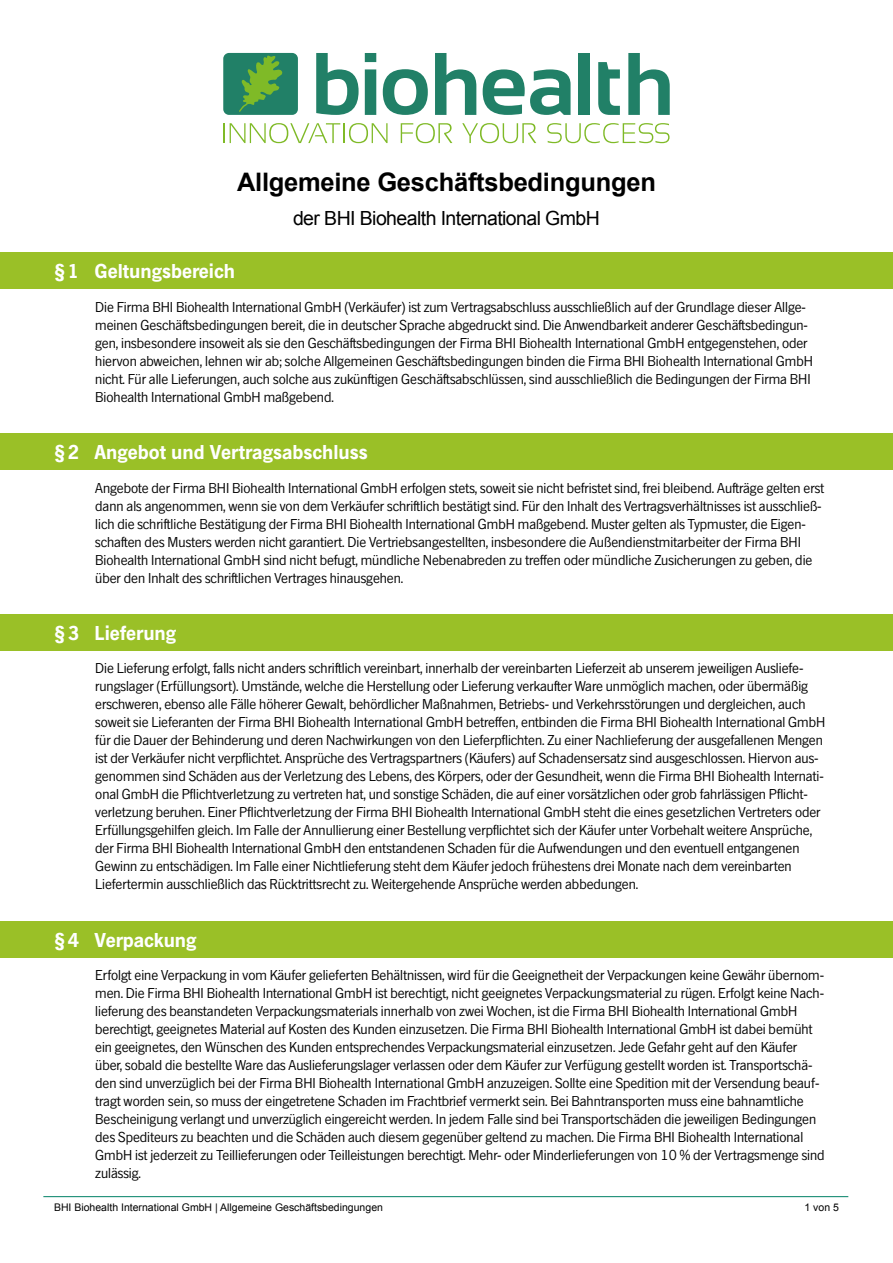
<style>
.page{position:relative;width:893px;height:1263px;background:#fff}
.page>*{position:absolute;margin:0;border:0;box-sizing:border-box;transform-origin:0 0}
.t1{font:700 25.5px "Arial";letter-spacing:-.01em;color:#000}
.t2{font:700 21px "News Gothic SB";color:#fff}
.t3{font:19.5px "Arial";letter-spacing:-.03em;color:#000}
.t4{font:15px/18px "News Gothic SB";color:#000}
.t5{font:10.5px "Arial";color:#000}
</style>
<div class="page">
<div style="left:223px;top:53px;width:75px;height:62px;background:#218067;border-radius:6px"></div>
<svg style="left:239px;top:55px;width:44px;height:57px"></svg>
<svg style="left:316px;top:53px;width:43px;height:62px"></svg>
<svg style="left:365px;top:53px;width:11px;height:62px"></svg>
<svg style="left:383px;top:69px;width:45px;height:46px"></svg>
<svg style="left:435px;top:53px;width:41px;height:62px"></svg>
<svg style="left:483px;top:69px;width:88px;height:46px"></svg>
<div style="left:579px;top:53px;width:11px;height:62px;background:#218067"></div>
<svg style="left:598px;top:62px;width:22px;height:53px"></svg>
<svg style="left:628px;top:53px;width:42px;height:62px"></svg>
<hr style="left:223px;top:123px;width:2px;height:20px;background:#7fba27">
<svg style="left:230px;top:123px;width:110px;height:20px"></svg>
<hr style="left:343px;top:123px;width:2px;height:20px;background:#7fba27">
<svg style="left:349px;top:123px;width:39px;height:20px"></svg>
<svg style="left:401px;top:123px;width:51px;height:20px"></svg>
<svg style="left:462px;top:123px;width:74px;height:20px"></svg>
<svg style="left:547px;top:123px;width:122px;height:20px"></svg>
<div style="left:0;top:253px;width:893px;height:36px;background:#9ac027"></div>
<div style="left:0;top:433px;width:893px;height:37px;background:#9ac027"></div>
<div style="left:0;top:614px;width:893px;height:37px;background:#9ac027"></div>
<div style="left:0;top:921px;width:893px;height:37px;background:#9ac027"></div>
<hr style="left:43px;top:1196px;width:805px;height:1px;background:#008165">
<h1 class="t1" style="left:237px;top:165px;width:420px">Allgemeine Geschäftsbedingungen</h1>
<h3 class="t3" style="left:293px;top:205px;width:308px">der BHI Biohealth International GmbH</h3>
<h2 class="t2" style="left:54px;top:259px;width:182px">§1 Geltungsbereich</h2>
<p class="t4" style="left:95px;top:298px;width:719px">Die Firma BHI Biohealth International GmbH (Verkäufer) ist zum Vertragsabschluss ausschließlich auf der Grundlage dieser Allge&shy;meinen Geschäftsbedingungen bereit, die in deutscher Sprache abgedruckt sind. Die Anwendbarkeit anderer Geschäftsbedingun&shy;gen, insbesondere insoweit als sie den Geschäftsbedingungen der Firma BHI Biohealth International GmbH entgegenstehen, oder hiervon abweichen, lehnen wir ab; solche Allgemeinen Geschäftsbedingungen binden die Firma BHI Biohealth International GmbH nicht. Für alle Lieferungen, auch solche aus zukünftigen Geschäftsabschlüssen, sind ausschließlich die Bedingungen der Firma BHI Biohealth International GmbH maßgebend.</p>
<h2 class="t2" style="left:54px;top:440px;width:315px">§2 Angebot und Vertragsabschluss</h2>
<p class="t4" style="left:95px;top:478px;width:730px">Angebote der Firma BHI Biohealth International GmbH erfolgen stets, soweit sie nicht befristet sind, frei bleibend. Aufträge gelten erst dann als angenommen, wenn sie von dem Verkäufer schriftlich bestätigt sind. Für den Inhalt des Vertragsverhältnisses ist ausschließ&shy;lich die schriftliche Bestätigung der Firma BHI Biohealth International GmbH maßgebend. Muster gelten als Typmuster, die Eigen&shy;schaften des Musters werden nicht garantiert. Die Vertriebsangestellten, insbesondere die Außendienstmitarbeiter der Firma BHI Biohealth International GmbH sind nicht befugt, mündliche Nebenabreden zu treffen oder mündliche Zusicherungen zu geben, die über den Inhalt des schriftlichen Vertrages hinausgehen.</p>
<h2 class="t2" style="left:54px;top:621px;width:124px">§3 Lieferung</h2>
<p class="t4" style="left:95px;top:659px;width:731px">Die Lieferung erfolgt, falls nicht anders schriftlich vereinbart, innerhalb der vereinbarten Lieferzeit ab unserem jeweiligen Ausliefe&shy;rungslager (Erfüllungsort). Umstände, welche die Herstellung oder Lieferung verkaufter Ware unmöglich machen, oder übermäßig erschweren, ebenso alle Fälle höherer Gewalt, behördlicher Maßnahmen, Betriebs- und Verkehrsstörungen und dergleichen, auch soweit sie Lieferanten der Firma BHI Biohealth International GmbH betreffen, entbinden die Firma BHI Biohealth International GmbH für die Dauer der Behinderung und deren Nachwirkungen von den Lieferpflichten. Zu einer Nachlieferung der ausgefallenen Mengen ist der Verkäufer nicht verpflichtet. Ansprüche des Vertragspartners (Käufers) auf Schadensersatz sind ausgeschlossen. Hiervon aus&shy;genommen sind Schäden aus der Verletzung des Lebens, des Körpers, oder der Gesundheit, wenn die Firma BHI Biohealth Internati&shy;onal GmbH die Pflichtverletzung zu vertreten hat, und sonstige Schäden, die auf einer vorsätzlichen oder grob fahrlässigen Pflicht&shy;verletzung beruhen. Einer Pflichtverletzung der Firma BHI Biohealth International GmbH steht die eines gesetzlichen Vertreters oder Erfüllungsgehilfen gleich. Im Falle der Annullierung einer Bestellung verpflichtet sich der Käufer unter Vorbehalt weitere Ansprüche, der Firma BHI Biohealth International GmbH den entstandenen Schaden für die Aufwendungen und den eventuell entgangenen Gewinn zu entschädigen. Im Falle einer Nichtlieferung steht dem Käufer jedoch frühestens drei Monate nach dem vereinbarten Liefertermin ausschließlich das Rücktrittsrecht zu. Weitergehende Ansprüche werden abbedungen.</p>
<h2 class="t2" style="left:54px;top:928px;width:144px">§4 Verpackung</h2>
<p class="t4" style="left:95px;top:966px;width:731px">Erfolgt eine Verpackung in vom Käufer gelieferten Behältnissen, wird für die Geeignetheit der Verpackungen keine Gewähr übernom&shy;men. Die Firma BHI Biohealth International GmbH ist berechtigt, nicht geeignetes Verpackungsmaterial zu rügen. Erfolgt keine Nach&shy;lieferung des beanstandeten Verpackungsmaterials innerhalb von zwei Wochen, ist die Firma BHI Biohealth International GmbH berechtigt, geeignetes Material auf Kosten des Kunden einzusetzen. Die Firma BHI Biohealth International GmbH ist dabei bemüht ein geeignetes, den Wünschen des Kunden entsprechendes Verpackungsmaterial einzusetzen. Jede Gefahr geht auf den Käufer über, sobald die bestellte Ware das Auslieferungslager verlassen oder dem Käufer zur Verfügung gestellt worden ist. Transportschä&shy;den sind unverzüglich bei der Firma BHI Biohealth International GmbH anzuzeigen. Sollte eine Spedition mit der Versendung beauf&shy;tragt worden sein, so muss der eingetretene Schaden im Frachtbrief vermerkt sein. Bei Bahntransporten muss eine bahnamtliche Bescheinigung verlangt und unverzüglich eingereicht werden. In jedem Falle sind bei Transportschäden die jeweiligen Bedingungen des Spediteurs zu beachten und die Schäden auch diesem gegenüber geltend zu machen. Die Firma BHI Biohealth International GmbH ist jederzeit zu Teillieferungen oder Teilleistungen berechtigt. Mehr- oder Minderlieferungen von 10 % der Vertragsmenge sind zulässig.</p>
<p class="t5" style="left:54px;top:1200px;width:330px">BHI Biohealth International GmbH | Allgemeine Geschäftsbedingungen</p>
<p class="t5" style="left:804px;top:1200px;width:36px">1 von 5</p>
</div>
